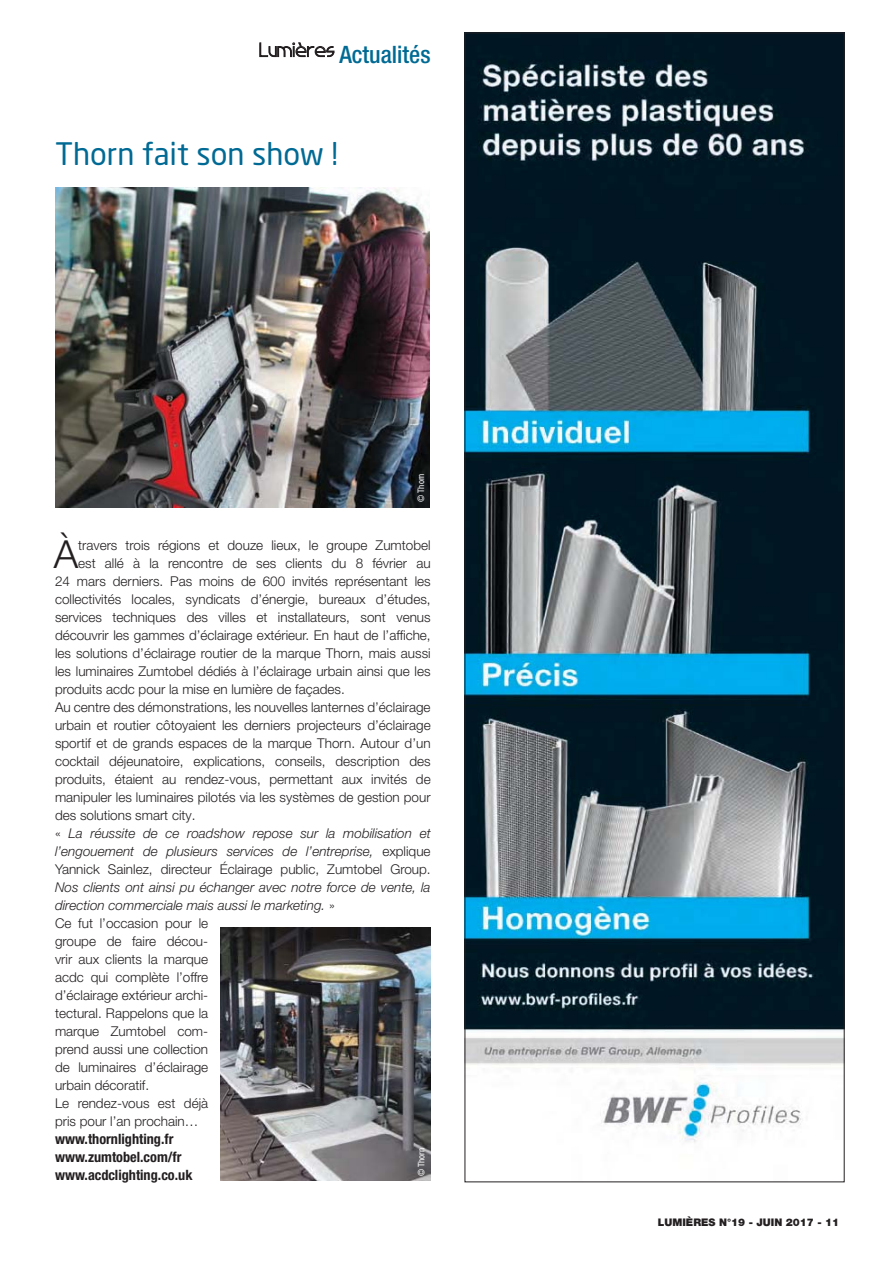
<style>
.page{position:relative;width:893px;height:1263px;background:#fff}
.page>*{position:absolute;margin:0;border:0;box-sizing:border-box;transform-origin:0 0}
.t1{font:300 38.7px "Helvetica Neue LT Pro";color:#231f20}
.t2{font:30.6px "Neo Sans Std";color:#006a94}
.t3{font:500 condensed 24px "Helvetica Neue LT Pro";color:#006a94}
.t4{font:700 condensed 14.25px/18px "Helvetica Neue LT Pro";color:#231f20}
.t5{font:300 13.5px/18px "Helvetica Neue LT Pro";color:#231f20}
.t6{font:italic 300 13.5px "Helvetica Neue LT Pro";color:#231f20}
.t7{font:900 10.5px "Helvetica Neue LT Pro";color:#231f20}
.t8{font:condensed 9px "Helvetica Neue LT Pro";color:#fff}
.s1{font-style:normal}
.s2{font-style:italic}
</style>
<div class="page">
<svg style="left:259px;top:42px;width:75px;height:16px"></svg>
<img style="left:55px;top:188px;width:374px;height:320px">
<img style="left:221px;top:928px;width:209px;height:252px">
<img style="left:466px;top:35px;width:376px;height:1108px">
<h3 class="t3" style="left:260px;top:40px;width:172px"><sup>Lumières</sup> Actualités</h3>
<h2 class="t2" style="left:55px;top:137px;width:284px">Thorn fait son show !</h2>
<p class="t8" style="left:416px;top:502px;width:30px;rotate:-90deg">© Thorn</p>
<h1 class="t1" style="left:54px;top:540px;width:26px">À</h1>
<p class="t5" style="left:78px;top:537px;width:354px">travers trois régions et douze lieux, le groupe Zumtobel</p>
<p class="t5" style="left:78px;top:555px;width:354px">est allé à la rencontre de ses clients du 8 février au</p>
<p class="t5" style="left:55px;top:573px;width:377px">24 mars derniers. Pas moins de 600 invités représentant les</p>
<p class="t5" style="left:55px;top:591px;width:377px">collectivités locales, syndicats d’énergie, bureaux d’études,</p>
<p class="t5" style="left:55px;top:609px;width:377px">services techniques des villes et installateurs, sont venus</p>
<p class="t5" style="left:55px;top:627px;width:377px">découvrir les gammes d’éclairage extérieur. En haut de l’affiche,</p>
<p class="t5" style="left:55px;top:645px;width:377px">les solutions d’éclairage routier de la marque Thorn, mais aussi</p>
<p class="t5" style="left:55px;top:663px;width:377px">les luminaires Zumtobel dédiés à l’éclairage urbain ainsi que les</p>
<p class="t5" style="left:55px;top:681px;width:291px">produits acdc pour la mise en lumière de façades.</p>
<p class="t5" style="left:55px;top:699px;width:377px">Au centre des démonstrations, les nouvelles lanternes d’éclairage</p>
<p class="t5" style="left:55px;top:717px;width:377px">urbain et routier côtoyaient les derniers projecteurs d’éclairage</p>
<p class="t5" style="left:55px;top:735px;width:377px">sportif et de grands espaces de la marque Thorn. Autour d’un</p>
<p class="t5" style="left:55px;top:753px;width:377px">cocktail déjeunatoire, explications, conseils, description des</p>
<p class="t5" style="left:55px;top:771px;width:377px">produits, étaient au rendez-vous, permettant aux invités de</p>
<p class="t5" style="left:55px;top:789px;width:377px">manipuler les luminaires pilotés via les systèmes de gestion pour</p>
<p class="t5" style="left:55px;top:807px;width:142px">des solutions smart city.</p>
<p class="t6" style="left:55px;top:828px;width:377px"><span class="s1">«</span> La réussite de ce roadshow repose sur la mobilisation et</p>
<p class="t6" style="left:55px;top:846px;width:377px">l’engouement de plusieurs services de l’entreprise, <span class="s1">explique</span></p>
<p class="t5" style="left:55px;top:861px;width:377px">Yannick Sainlez, directeur Éclairage public, Zumtobel Group.</p>
<p class="t5" style="left:55px;top:879px;width:377px"><span class="s2">Nos clients ont ainsi pu échanger avec notre force de vente, la direction commerciale mais aussi le marketing.</span> »<br>Ce fut l’occasion pour le<br>groupe de faire décou-<br>vrir aux clients la marque<br>acdc qui complète l’offre<br>d’éclairage extérieur archi-<br>tectural. Rappelons que la<br>marque Zumtobel com-<br>prend aussi une collection<br>de luminaires d’éclairage<br>urbain décoratif.<br>Le rendez-vous est déjà<br>pris pour l’an prochain…</p>
<p class="t4" style="left:55px;top:1131px;width:139px">www.thornlighting.fr www.zumtobel.com/fr www.acdclighting.co.uk</p>
<p class="t8" style="left:416px;top:1176px;width:30px;rotate:-90deg">© Thorn</p>
<p class="t7" style="left:658px;top:1216px;width:183px">LUMIÈRES N°19 - JUIN 2017 - 11</p>
</div>
